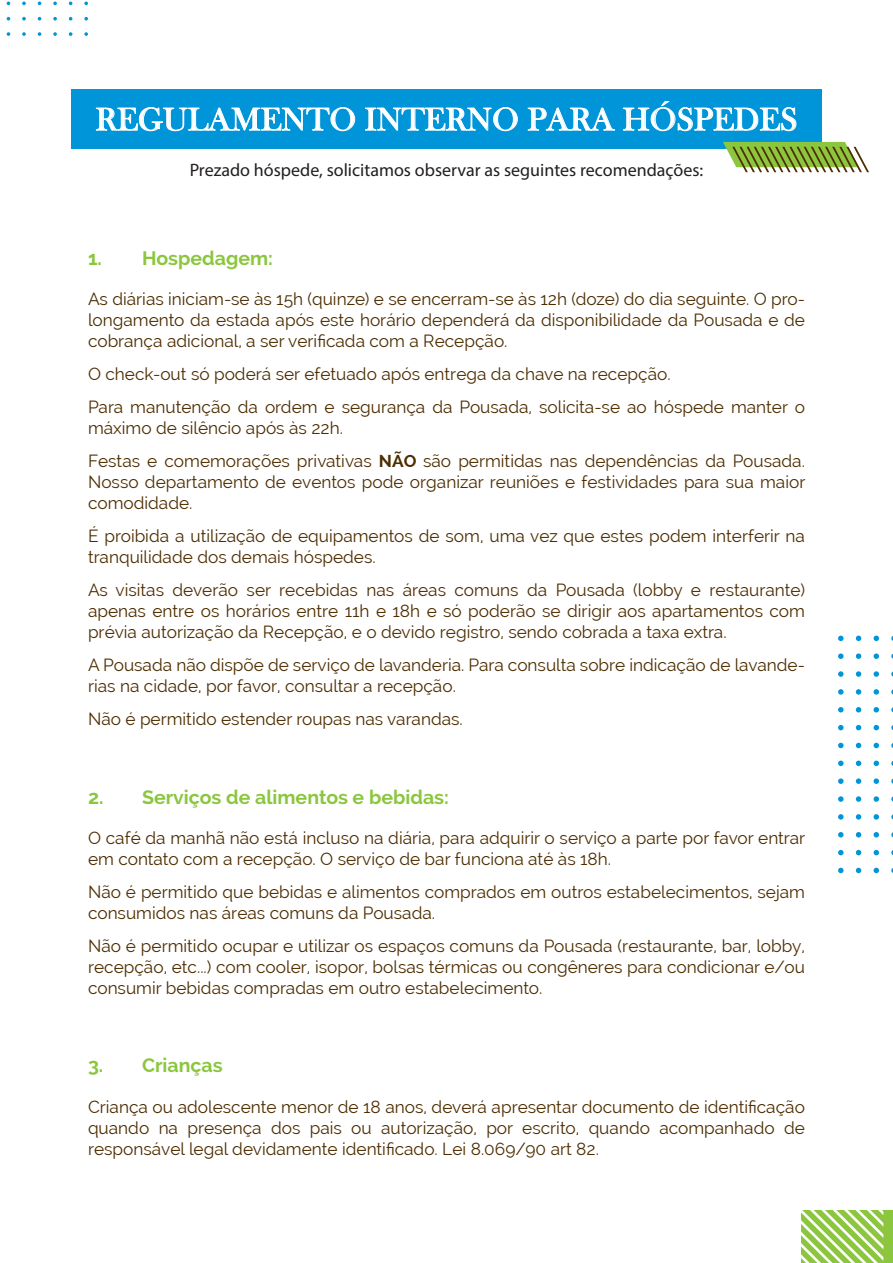
<style>
.page{position:relative;width:893px;height:1263px;background:#fff}
.page>*{position:absolute;margin:0;border:0;box-sizing:border-box;transform-origin:0 0}
.t1{font:33px "Bask Old Face";letter-spacing:.005em;color:#fff}
.t2{font:700 19.5px "Raleway";color:#8bc63e}
.t3{font:18px "Myriad Pro";color:#231f20}
.t4{font:17.25px/21px "Raleway";color:#4d2d00}
.s1{font-weight:700}
</style>
<div class="page">
<svg style="left:838px;top:868px;width:5px;height:5px"></svg>
<svg style="left:838px;top:850px;width:5px;height:5px"></svg>
<svg style="left:838px;top:832px;width:5px;height:5px"></svg>
<svg style="left:838px;top:814px;width:5px;height:6px"></svg>
<svg style="left:838px;top:796px;width:5px;height:6px"></svg>
<svg style="left:838px;top:778px;width:5px;height:6px"></svg>
<svg style="left:838px;top:761px;width:5px;height:5px"></svg>
<svg style="left:838px;top:743px;width:5px;height:5px"></svg>
<svg style="left:838px;top:725px;width:5px;height:5px"></svg>
<svg style="left:838px;top:707px;width:5px;height:5px"></svg>
<svg style="left:838px;top:689px;width:5px;height:6px"></svg>
<svg style="left:838px;top:671px;width:5px;height:6px"></svg>
<svg style="left:838px;top:653px;width:5px;height:6px"></svg>
<svg style="left:838px;top:636px;width:5px;height:5px"></svg>
<svg style="left:856px;top:868px;width:5px;height:5px"></svg>
<svg style="left:856px;top:850px;width:5px;height:5px"></svg>
<svg style="left:856px;top:832px;width:5px;height:5px"></svg>
<svg style="left:856px;top:814px;width:5px;height:6px"></svg>
<svg style="left:856px;top:796px;width:5px;height:6px"></svg>
<svg style="left:856px;top:778px;width:5px;height:6px"></svg>
<svg style="left:856px;top:761px;width:5px;height:5px"></svg>
<svg style="left:856px;top:743px;width:5px;height:5px"></svg>
<svg style="left:856px;top:725px;width:5px;height:5px"></svg>
<svg style="left:856px;top:707px;width:5px;height:5px"></svg>
<svg style="left:856px;top:689px;width:5px;height:6px"></svg>
<svg style="left:856px;top:671px;width:5px;height:6px"></svg>
<svg style="left:856px;top:653px;width:5px;height:6px"></svg>
<svg style="left:856px;top:636px;width:5px;height:5px"></svg>
<svg style="left:874px;top:868px;width:5px;height:5px"></svg>
<svg style="left:874px;top:850px;width:5px;height:5px"></svg>
<svg style="left:874px;top:832px;width:5px;height:5px"></svg>
<svg style="left:874px;top:814px;width:5px;height:6px"></svg>
<svg style="left:874px;top:796px;width:5px;height:6px"></svg>
<svg style="left:874px;top:778px;width:5px;height:6px"></svg>
<svg style="left:874px;top:761px;width:5px;height:5px"></svg>
<svg style="left:874px;top:743px;width:5px;height:5px"></svg>
<svg style="left:874px;top:725px;width:5px;height:5px"></svg>
<svg style="left:874px;top:707px;width:5px;height:5px"></svg>
<svg style="left:874px;top:689px;width:5px;height:6px"></svg>
<svg style="left:874px;top:671px;width:5px;height:6px"></svg>
<svg style="left:874px;top:653px;width:5px;height:6px"></svg>
<svg style="left:874px;top:636px;width:5px;height:5px"></svg>
<div style="left:802px;top:1210px;width:91px;height:53px;background:#8bc63e"></div>
<svg style="left:801px;top:1210px;width:82px;height:53px"></svg>
<svg style="left:22px;top:2px;width:4px;height:3px"></svg>
<svg style="left:53px;top:2px;width:4px;height:3px"></svg>
<svg style="left:84px;top:2px;width:4px;height:3px"></svg>
<svg style="left:7px;top:17px;width:3px;height:4px"></svg>
<svg style="left:22px;top:17px;width:4px;height:4px"></svg>
<svg style="left:38px;top:17px;width:3px;height:4px"></svg>
<svg style="left:53px;top:17px;width:4px;height:4px"></svg>
<svg style="left:69px;top:17px;width:3px;height:4px"></svg>
<svg style="left:84px;top:17px;width:4px;height:4px"></svg>
<svg style="left:7px;top:32px;width:3px;height:4px"></svg>
<svg style="left:22px;top:32px;width:4px;height:4px"></svg>
<svg style="left:38px;top:32px;width:3px;height:4px"></svg>
<svg style="left:53px;top:32px;width:4px;height:4px"></svg>
<svg style="left:69px;top:32px;width:3px;height:4px"></svg>
<svg style="left:84px;top:32px;width:4px;height:4px"></svg>
<div style="left:71px;top:89px;width:751px;height:60px;background:#0095d9"></div>
<svg style="left:96px;top:107px;width:259px;height:24px"></svg>
<svg style="left:365px;top:107px;width:153px;height:24px"></svg>
<svg style="left:528px;top:108px;width:87px;height:23px"></svg>
<svg style="left:623px;top:101px;width:173px;height:30px"></svg>
<svg style="left:723px;top:142px;width:146px;height:30px"></svg>
<h1 class="t1" style="left:96px;top:101px;width:703px">REGULAMENTO INTERNO PARA HÓSPEDES</h1>
<p class="t3" style="left:190px;top:159px;width:515px">Prezado hóspede, solicitamos observar as seguintes recomendações:</p>
<p class="t2" style="left:88px;top:247px;width:187px">1. Hospedagem:</p>
<p class="t4" style="left:88px;top:289px;width:718px;text-align:justify">As diárias iniciam-se às 15h (quinze) e se encerram-se às 12h (doze) do dia seguinte. O pro&shy;longamento da estada após este horário dependerá da disponibilidade da Pousada e de cobrança adicional, a ser verificada com a Recepção.</p>
<p class="t4" style="left:88px;top:358px;width:718px;line-height:33px">O check-out só poderá ser efetuado após entrega da chave na recepção.<br>Para manutenção da ordem e segurança da Pousada, solicita-se ao hóspede manter o</p>
<p class="t4" style="left:88px;top:412px;width:718px;line-height:33px">máximo de silêncio após às 22h.<br>Festas e comemorações privativas <span class="s1">NÃO</span> são permitidas nas dependências da Pousada.</p>
<p class="t4" style="left:88px;top:472px;width:719px">Nosso departamento de eventos pode organizar reuniões e festividades para sua maior comodidade.</p>
<p class="t4" style="left:88px;top:526px;width:718px">É proibida a utilização de equipamentos de som, uma vez que estes podem interferir na tranquilidade dos demais hóspedes.</p>
<p class="t4" style="left:88px;top:580px;width:718px;text-align:justify">As visitas deverão ser recebidas nas áreas comuns da Pousada (lobby e restaurante) apenas entre os horários entre 11h e 18h e só poderão se dirigir aos apartamentos com prévia autorização da Recepção, e o devido registro, sendo cobrada a taxa extra.</p>
<p class="t4" style="left:88px;top:655px;width:718px">A Pousada não dispõe de serviço de lavanderia. Para consulta sobre indicação de lavande&shy;rias na cidade, por favor, consultar a recepção.</p>
<p class="t4" style="left:88px;top:709px;width:376px">Não é permitido estender roupas nas varandas.</p>
<p class="t2" style="left:88px;top:785px;width:362px">2. Serviços de alimentos e bebidas:</p>
<p class="t4" style="left:88px;top:827px;width:719px">O café da manhã não está incluso na diária, para adquirir o serviço a parte por favor entrar em contato com a recepção. O serviço de bar funciona até às 18h.</p>
<p class="t4" style="left:88px;top:881px;width:718px">Não é permitido que bebidas e alimentos comprados em outros estabelecimentos, sejam consumidos nas áreas comuns da Pousada.</p>
<p class="t4" style="left:88px;top:935px;width:718px;text-align:justify">Não é permitido ocupar e utilizar os espaços comuns da Pousada (restaurante, bar, lobby, recepção, etc...) com cooler, isopor, bolsas térmicas ou congêneres para condicionar e/ou consumir bebidas compradas em outro estabelecimento.</p>
<p class="t2" style="left:88px;top:1054px;width:136px">3. Crianças</p>
<p class="t4" style="left:88px;top:1096px;width:718px;text-align:justify">Criança ou adolescente menor de 18 anos, deverá apresentar documento de identificação quando na presença dos pais ou autorização, por escrito, quando acompanhado de responsável legal devidamente identificado. Lei 8.069/90 art 82.</p>
</div>
